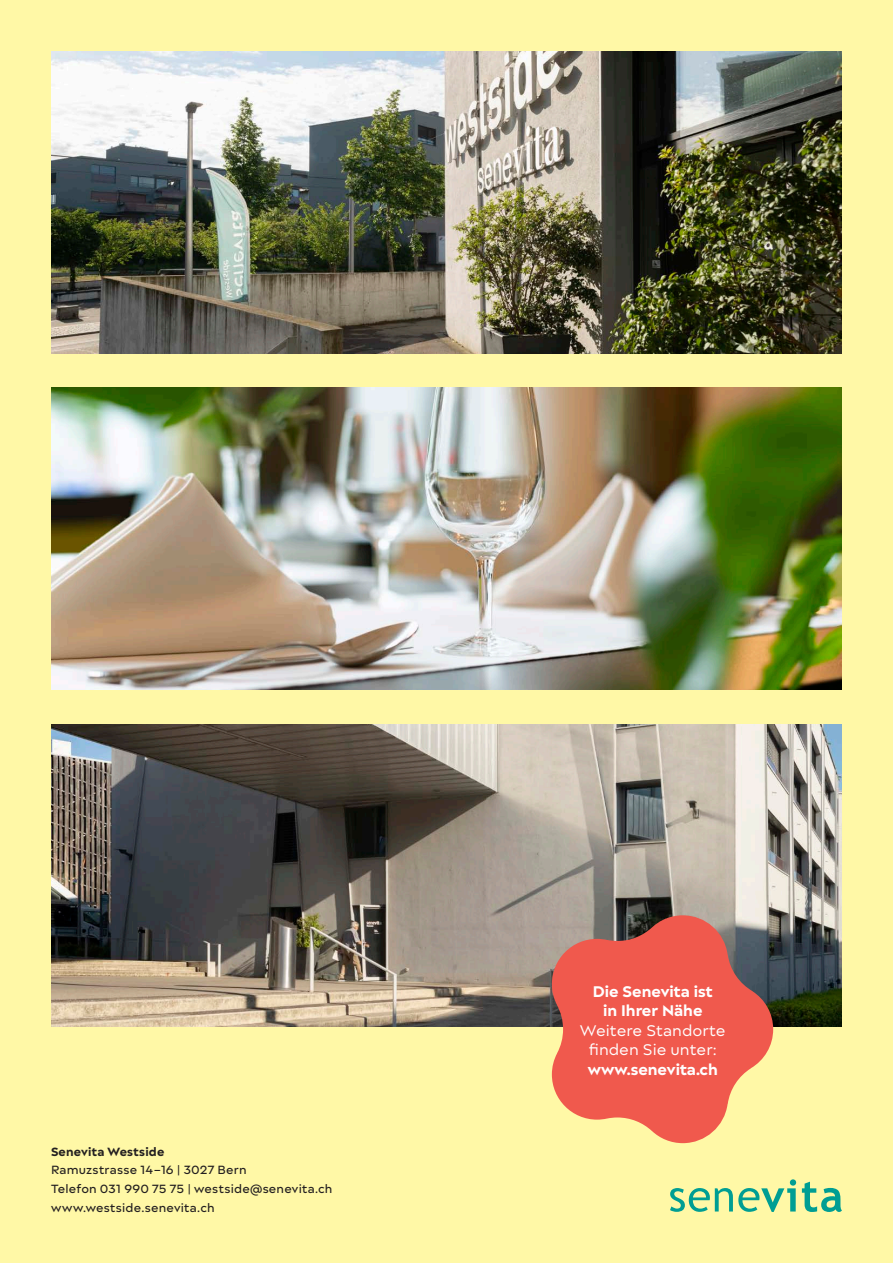
<style>
.page{position:relative;width:893px;height:1263px;background:#fff8a6}
.page>*{position:absolute;margin:0;border:0;box-sizing:border-box;transform-origin:0 0}
.t1{font:16.5px/19.5px "Matteo";color:#fff;text-align:center}
.t2{font:700 16.5px/19.5px "Matteo";color:#fff;text-align:center}
.t3{font:500 12.75px "Matteo";letter-spacing:.015em;color:#231f20}
.t4{font:700 12.75px "Matteo";letter-spacing:.015em;color:#231f20}
.s1{font-weight:700}
</style>
<div class="page">
<img style="left:51px;top:387px;width:791px;height:303px">
<img style="left:51px;top:51px;width:791px;height:302px">
<img style="left:51px;top:724px;width:791px;height:302px">
<svg style="left:552px;top:915px;width:221px;height:228px;background:#e0725e"></svg>
<svg style="left:670px;top:1179px;width:126px;height:33px"></svg>
<svg style="left:802px;top:1182px;width:40px;height:30px"></svg>
<p class="t4" style="left:51px;top:1144px;width:115px">Senevita Westside</p>
<p class="t3" style="left:51px;top:1163px;width:197px">Ramuzstrasse 14–16 | 3027 Bern</p>
<p class="t3" style="left:51px;top:1182px;width:283px">Telefon 031 990 75 75 | westside@senevita.ch</p>
<p class="t3" style="left:51px;top:1200px;width:165px">www.westside.senevita.ch</p>
<p class="t2" style="left:593px;top:981px;width:122px">Die Senevita ist in Ihrer Nähe</p>
<p class="t1" style="left:580px;top:1020px;width:147px">Weitere Standorte finden Sie unter: <span class="s1">www.senevita.ch</span></p>
</div>
